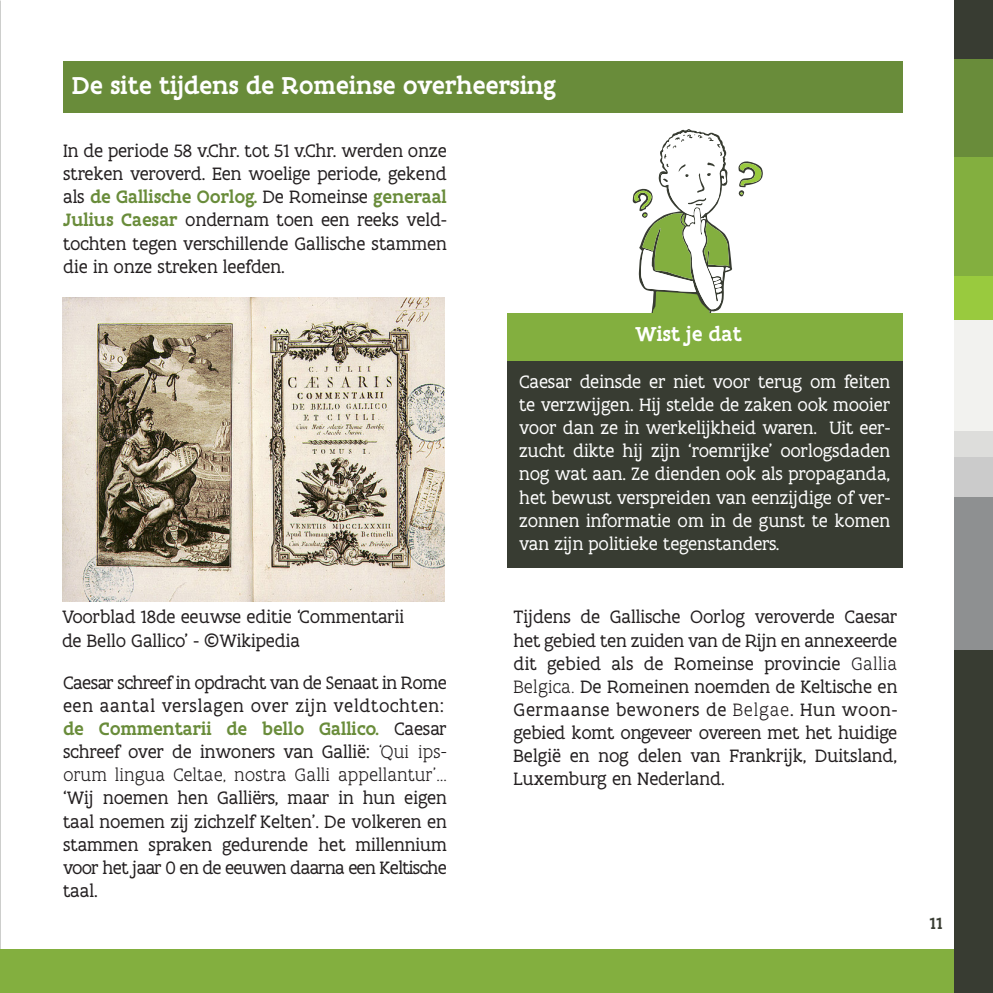
<style>
.page{position:relative;width:993px;height:993px;background:#fff}
.page>*{position:absolute;margin:0;border:0;box-sizing:border-box;transform-origin:0 0}
.t1{font:500 26.25px "Flanders Art Serif";color:#fff}
.t2{font:500 21.53px "Flanders Art Serif";color:#fff}
.t3{font:19.25px/23.1px "Flanders Art Serif";color:#231f20;text-align:justify}
.t4{font:19.25px/23.1px "Flanders Art Serif";color:#fff;text-align:justify}
.t5{font:500 17.5px "Flanders Art Serif";color:#383c32}
.s1{font-weight:500;color:#698c3a}
.s2{font-weight:300}
</style>
<div class="page">
<div style="left:0;top:949px;width:992px;height:43px;background:#83af3f"></div>
<div style="left:954px;top:642px;width:38px;height:350px;background:#383c32"></div>
<div style="left:954px;top:496px;width:38px;height:153px;background:#8e9091"></div>
<div style="left:954px;top:456px;width:38px;height:40px;background:#cbcbcb"></div>
<div style="left:954px;top:431px;width:38px;height:25px;background:#dddddb"></div>
<div style="left:954px;top:320px;width:38px;height:111px;background:#f2f2ef"></div>
<div style="left:954px;top:276px;width:38px;height:44px;background:#99ca3e"></div>
<div style="left:954px;top:156px;width:38px;height:120px;background:#83af3f"></div>
<div style="left:954px;top:58px;width:38px;height:98px;background:#698c3a"></div>
<div style="left:954px;top:0;width:38px;height:58px;background:#383c32"></div>
<img style="left:62px;top:297px;width:382px;height:304px">
<div style="left:507px;top:361px;width:395px;height:206px;background:#383c32"></div>
<svg style="left:738px;top:161px;width:24px;height:35px"></svg>
<svg style="left:632px;top:129px;width:100px;height:184px"></svg>
<div style="left:508px;top:313px;width:394px;height:48px;background:#83af3f"></div>
<div style="left:63px;top:61px;width:839px;height:51px;background:#698c3a"></div>
<p class="t1" style="left:72px;top:69px;width:485px">De site tijdens de Romeinse overheersing</p>
<p class="t3" style="left:63px;top:139px;width:385px">In de periode 58 v.Chr. tot 51 v.Chr. werden onze streken veroverd. Een woelige periode, gekend als <span class="s1">de Gallische Oorlog.</span> De Romeinse <span class="s1">generaal Julius Caesar</span> ondernam toen een reeks veld&shy;tochten tegen verschillende Gallische stammen die in onze streken leefden.</p>
<p class="t3" style="left:62px;top:605px;width:343px">Voorblad 18de eeuwse editie ‘Commentarii</p>
<p class="t3" style="left:62px;top:628px;width:239px">de Bello Gallico’ - ©Wikipedia</p>
<p class="t3" style="left:63px;top:670px;width:385px">Caesar schreef in opdracht van de Senaat in Rome een aantal verslagen over zijn veldtochten:</p>
<p class="t3" style="left:63px;top:717px;width:385px"><span class="s1">de Commentarii de bello Gallico.</span> Caesar schreef over de inwoners van Gallië: <span class="s2">‘Qui ips&shy;orum lingua Celtae, nostra Galli appellantur’… </span>‘Wij noemen hen Galliërs, maar in hun eigen taal noemen zij zichzelf Kelten’. De volkeren en stammen spraken gedurende het millennium voor het jaar 0 en de eeuwen daarna een Keltische taal.</p>
<p class="t2" style="left:634px;top:320px;width:108px">Wist je dat</p>
<p class="t4" style="left:519px;top:370px;width:372px">Caesar deinsde er niet voor terug om feiten te verzwijgen. Hij stelde de zaken ook mooier voor dan ze in werkelijkheid waren. Uit eer&shy;zucht dikte hij zijn ‘roemrijke’ oorlogsdaden nog wat aan. Ze dienden ook als propaganda, het bewust verspreiden van eenzijdige of ver&shy;zonnen informatie om in de gunst te komen van zijn politieke tegenstanders.</p>
<p class="t3" style="left:513px;top:605px;width:385px">Tijdens de Gallische Oorlog veroverde Caesar het gebied ten zuiden van de Rijn en annexeerde</p>
<p class="t3" style="left:513px;top:651px;width:385px">dit gebied als de Romeinse provincie <span class="s2">Gallia Belgica.</span> De Romeinen noemden de Keltische en Germaanse bewoners de <span class="s2">Belgae</span>. Hun woon-</p>
<p class="t3" style="left:513px;top:721px;width:385px">gebied komt ongeveer overeen met het huidige België en nog delen van Frankrijk, Duitsland, Luxemburg en Nederland.</p>
<p class="t5" style="left:929px;top:911px;width:14px">11</p>
</div>
